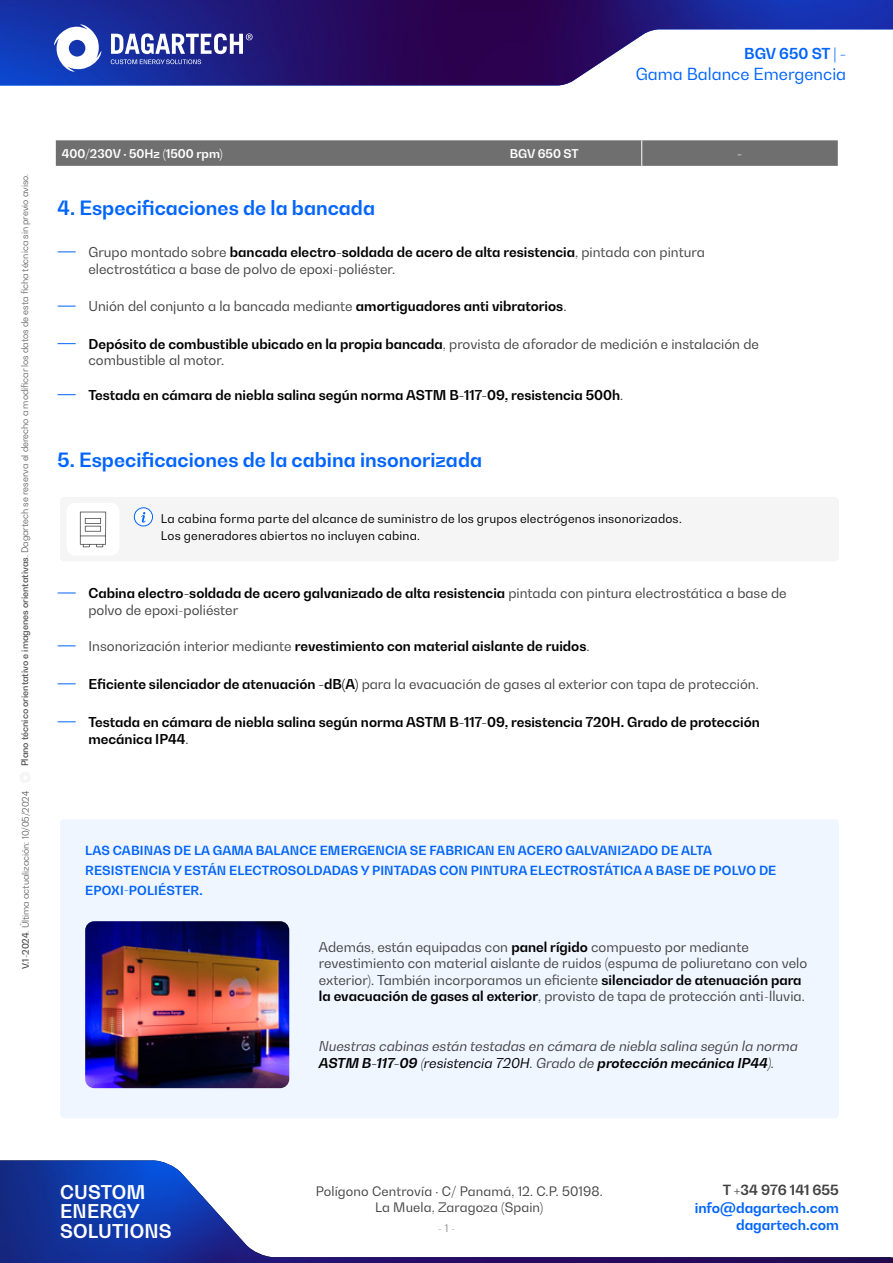
<style>
.page{position:relative;width:893px;height:1263px;background:#fff}
.page>*{position:absolute;margin:0;border:0;box-sizing:border-box;transform-origin:0 0}
.t1{font:700 19.5px "Bw Gradual";color:#0064ff}
.t2{font:700 18.75px/19.4px "Bw Gradual";letter-spacing:.01em;color:#fff}
.t3{font:16.5px "Bw Gradual";color:#0064ff}
.t4{font:700 15px "Bw Gradual";color:#0064ff}
.t5{font:700 13.95px "Bw Gradual";color:#0064ff}
.t6{font:700 13.95px "Bw Gradual";color:#424242}
.t7{font:13.5px/16.5px "Bw Gradual";color:#424242}
.t8{font:700 13.5px/16.5px "Bw Gradual";color:#000}
.t9{font:italic 13.5px/16.5px "Bw Gradual";color:#424242}
.t10{font:12.9px/16.2px "Bw Gradual";letter-spacing:.01em;color:#424242;text-align:center}
.t11{font:700 12.45px/20.2px "Bw Gradual";letter-spacing:.01em;color:#0064ff}
.t12{font:12px/17px "Bw Gradual";letter-spacing:.015em;color:#000}
.t13{font:700 12px "Bw Gradual";color:#fff}
.t14{font:10.5px "Bw Gradual";color:#949091}
.t15{font:300 9px "Bw Gradual";color:#424242}
.s1{font-weight:500}
.s2{font-weight:700;color:#000}
.s3{font-weight:400;color:#424242}
.s4{color:#000}
</style>
<div class="page">
<img style="left:0;top:1160px;width:893px;height:103px">
<img style="left:0;top:0;width:893px;height:85px">
<svg style="left:111px;top:33px;width:142px;height:31px"></svg>
<svg style="left:54px;top:24px;width:47px;height:48px"></svg>
<svg style="left:58px;top:251px;width:18px;height:1px"></svg>
<svg style="left:58px;top:593px;width:18px;height:1px"></svg>
<svg style="left:58px;top:343px;width:18px;height:1px"></svg>
<svg style="left:58px;top:306px;width:18px;height:1px"></svg>
<svg style="left:58px;top:645px;width:18px;height:1px"></svg>
<svg style="left:58px;top:683px;width:18px;height:1px"></svg>
<svg style="left:58px;top:721px;width:18px;height:1px"></svg>
<svg style="left:58px;top:394px;width:18px;height:1px"></svg>
<div style="left:60px;top:497px;width:779px;height:64px;background:#f6f5f5;border-radius:4px"></div>
<div style="left:134px;top:508px;width:19px;height:18px;background:#fff;border-radius:50%"></div>
<div style="left:134px;top:507px;width:19px;height:19px;border:1px solid #0064ff;border-radius:50%"></div>
<svg style="left:141px;top:512px;width:5px;height:11px"></svg>
<svg style="left:56px;top:140px;width:782px;height:26px;background:#727171"></svg>
<div style="left:67px;top:503px;width:52px;height:53px;background:#fff;border-radius:8px"></div>
<svg style="left:80px;top:512px;width:26px;height:35px"></svg>
<div style="left:60px;top:819px;width:779px;height:299px;background:#f0f6ff;border-radius:4px"></div>
<img style="left:85px;top:921px;width:204px;height:167px">
<p class="t15" style="left:19px;top:766px;width:594px;rotate:-90deg"><span class="s1">Plano técnico orientativo e imagenes orientativas</span>. Dagartech se reserva el derecho a modificar los datos de esta ficha técnica sin previo aviso.</p>
<p class="t15" style="left:20px;top:969px;width:180px;rotate:-90deg"><span class="s1">V.1-2024</span>. Última actualización: 10/05/2024</p>
<p class="t4" style="left:744px;top:44px;width:103px">BGV 650 ST | -</p>
<p class="t3" style="left:636px;top:63px;width:212px">Gama Balance Emergencia</p>
<p class="t13" style="left:62px;top:145px;width:162px">400/230V · 50Hz (1500 rpm)</p>
<p class="t13" style="left:510px;top:145px;width:71px">BGV 650 ST</p>
<p class="t13" style="left:737px;top:145px;width:7px">-</p>
<h1 class="t1" style="left:58px;top:195px;width:319px">4. Especificaciones de la bancada</h1>
<p class="t7" style="left:88px;top:244px;width:618px">Grupo montado sobre <span class="s2">bancada electro-soldada de acero de alta resistencia</span>, pintada con pintura electrostática a base de polvo de epoxi-poliéster.</p>
<p class="t7" style="left:88px;top:298px;width:479px">Unión del conjunto a la bancada mediante <span class="s2">amortiguadores anti vibratorios</span>.</p>
<p class="t7" style="left:88px;top:335px;width:672px"><span class="s2">Depósito de combustible ubicado en la propia bancada</span>, provista de aforador de medición e instalación de combustible al motor.</p>
<p class="t8" style="left:88px;top:386px;width:536px">Testada en cámara de niebla salina según norma ASTM B-117-09, resistencia 500h<span class="s3">.</span></p>
<h1 class="t1" style="left:58px;top:447px;width:426px">5. Especificaciones de la cabina insonorizada</h1>
<p class="t12" style="left:161px;top:510px;width:522px">La cabina forma parte del alcance de suministro de los grupos electrógenos insonorizados.<br>Los generadores abiertos no incluyen cabina.</p>
<p class="t7" style="left:88px;top:585px;width:700px"><span class="s2">Cabina electro-soldada de acero galvanizado de alta resistencia</span> pintada con pintura electrostática a base de polvo de epoxi-poliéster</p>
<p class="t8" style="left:88px;top:637px;width:503px"><span class="s3">Insonorización interior mediante</span> revestimiento con material aislante de ruidos<span class="s3">.</span></p>
<p class="t7" style="left:88px;top:676px;width:672px"><span class="s2">Eficiente silenciador de atenuación -dB(A)</span> para la evacuación de gases al exterior con tapa de protección.</p>
<p class="t8" style="left:88px;top:713px;width:673px">Testada en cámara de niebla salina según norma ASTM B-117-09, resistencia 720H. Grado de protección mecánica IP44<span class="s3">.</span></p>
<p class="t11" style="left:85px;top:839px;width:693px">LAS CABINAS DE LA GAMA BALANCE EMERGENCIA SE FABRICAN EN ACERO GALVANIZADO DE ALTA<br>RESISTENCIA Y ESTÁN ELECTROSOLDADAS Y PINTADAS CON PINTURA ELECTROSTÁTICA A BASE DE POLVO DE<br>EPOXI-POLIÉSTER.</p>
<p class="t7" style="left:319px;top:938px;width:490px">Además, están equipadas con <span class="s2">panel rígido</span> compuesto por mediante revestimiento con material aislante de ruidos (espuma de poliuretano con velo exterior). También incorporamos un eficiente <span class="s2">silenciador de atenuación para la evacuación de gases al exterior</span>, provisto de tapa de protección anti-lluvia.</p>
<p class="t9" style="left:319px;top:1038px;width:481px">Nuestras cabinas están testadas en cámara de niebla salina según la norma<br><span class="s2">ASTM B-117-09</span> (<span class="s4">resistencia 720H</span>. Grado de <span class="s2">protección mecánica IP44</span>).</p>
<h2 class="t2" style="left:60px;top:1182px;width:113px">CUSTOM<br>ENERGY<br>SOLUTIONS</h2>
<p class="t10" style="left:316px;top:1182px;width:288px">Polígono Centrovía · C/ Panamá, 12. C.P. 50198.<br>La Muela, Zaragoza (Spain)</p>
<p class="t14" style="left:438px;top:1221px;width:19px">- 1 -</p>
<p class="t6" style="left:723px;top:1180px;width:118px">T +34 976 141 655</p>
<p class="t5" style="left:695px;top:1199px;width:146px">info@dagartech.com</p>
<p class="t5" style="left:736px;top:1215px;width:104px">dagartech.com</p>
</div>
